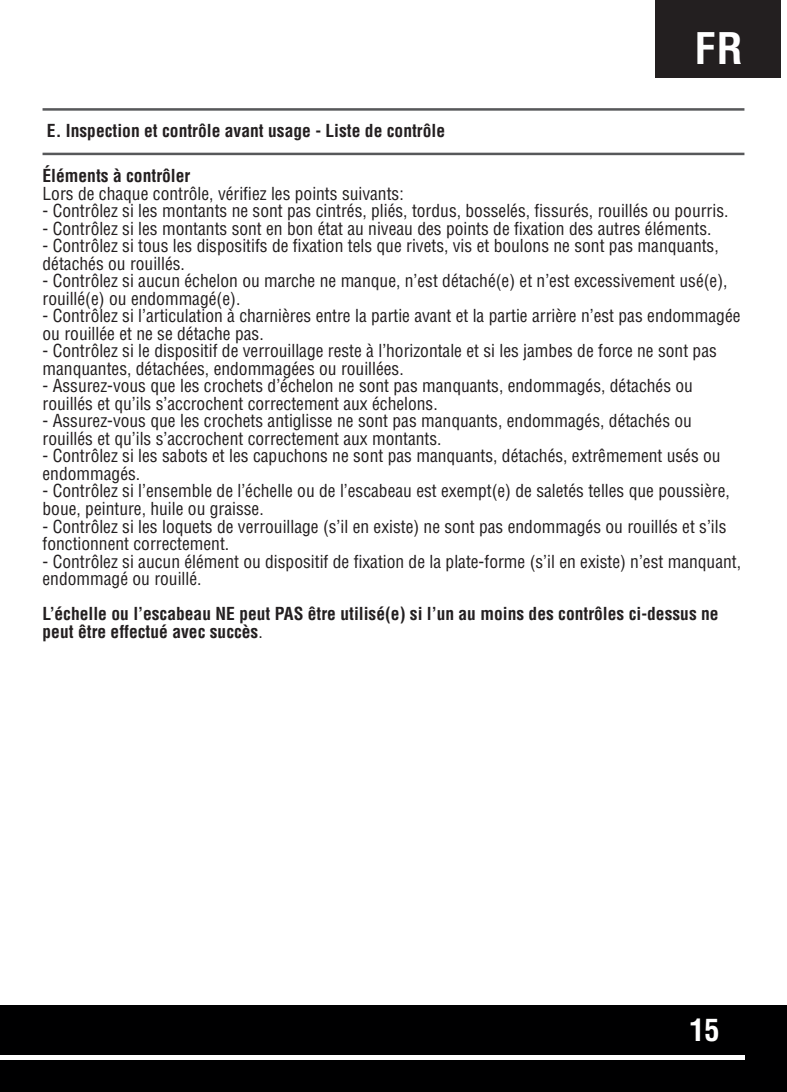
<style>
.page{position:relative;width:787px;height:1092px;background:#fff}
.page>*{position:absolute;margin:0;border:0;box-sizing:border-box;transform-origin:0 0}
.t1{font:700 condensed 42.5px "Helvetica LT Std";color:#fff}
.t2{font:700 condensed 30px "Helvetica LT Std";color:#fff}
.t3{font:condensed 17.5px/17.5px "Helvetica LT Std";color:#231f20}
.t4{font:700 condensed 17.5px/17.5px "Helvetica LT Std";color:#231f20}
.s1{font-weight:400}
</style>
<div class="page">
<div style="left:0;top:1005px;width:787px;height:86px;background:#000001"></div>
<hr style="left:0;top:1055px;width:744px;height:4px;background:#fff">
<div style="left:655px;top:0;width:126px;height:78px;background:#231f20"></div>
<hr style="left:43px;top:108px;width:701px;height:3px;background:#57585a">
<hr style="left:43px;top:153px;width:701px;height:2px;background:#57585a">
<h1 class="t1" style="left:694px;top:22px;width:50px">FR</h1>
<p class="t4" style="left:47px;top:122px;width:400px">E. Inspection et contrôle avant usage - Liste de contrôle</p>
<p class="t4" style="left:43px;top:167px;width:149px">Éléments à contrôler</p>
<p class="t3" style="left:43px;top:184px;width:363px">Lors de chaque contrôle, vérifiez les points suivants:</p>
<p class="t3" style="left:43px;top:202px;width:687px">- Contrôlez si les montants ne sont pas cintrés, pliés, tordus, bosselés, fissurés, rouillés ou pourris.</p>
<p class="t3" style="left:43px;top:219px;width:670px">- Contrôlez si les montants sont en bon état au niveau des points de fixation des autres éléments.</p>
<p class="t3" style="left:43px;top:237px;width:677px">- Contrôlez si tous les dispositifs de fixation tels que rivets, vis et boulons ne sont pas manquants, détachés ou rouillés.</p>
<p class="t3" style="left:43px;top:272px;width:686px">- Contrôlez si aucun échelon ou marche ne manque, n’est détaché(e) et n’est excessivement usé(e), rouillé(e) ou endommagé(e).</p>
<p class="t3" style="left:43px;top:307px;width:699px">- Contrôlez si l’articulation à charnières entre la partie avant et la partie arrière n’est pas endommagée ou rouillée et ne se détache pas.</p>
<p class="t3" style="left:43px;top:342px;width:676px">- Contrôlez si le dispositif de verrouillage reste à l’horizontale et si les jambes de force ne sont pas manquantes, détachées, endommagées ou rouillées.</p>
<p class="t3" style="left:43px;top:377px;width:652px">- Assurez-vous que les crochets d’échelon ne sont pas manquants, endommagés, détachés ou rouillés et qu’ils s’accrochent correctement aux échelons.</p>
<p class="t3" style="left:43px;top:412px;width:651px">- Assurez-vous que les crochets antiglisse ne sont pas manquants, endommagés, détachés ou rouillés et qu’ils s’accrochent correctement aux montants.</p>
<p class="t3" style="left:43px;top:447px;width:679px">- Contrôlez si les sabots et les capuchons ne sont pas manquants, détachés, extrêmement usés ou endommagés.</p>
<p class="t3" style="left:43px;top:482px;width:689px">- Contrôlez si l’ensemble de l’échelle ou de l’escabeau est exempt(e) de saletés telles que poussière, boue, peinture, huile ou graisse.</p>
<p class="t3" style="left:43px;top:517px;width:685px">- Contrôlez si les loquets de verrouillage (s’il en existe) ne sont pas endommagés ou rouillés et s’ils fonctionnent correctement.</p>
<p class="t3" style="left:43px;top:552px;width:700px">- Contrôlez si aucun élément ou dispositif de fixation de la plate-forme (s’il en existe) n’est manquant, endommagé ou rouillé.</p>
<p class="t4" style="left:43px;top:604px;width:677px">L’échelle ou l’escabeau NE peut PAS être utilisé(e) si l’un au moins des contrôles ci-dessus ne peut être effectué avec succès<span class="s1">.</span></p>
<h2 class="t2" style="left:689px;top:1011px;width:31px">15</h2>
</div>
